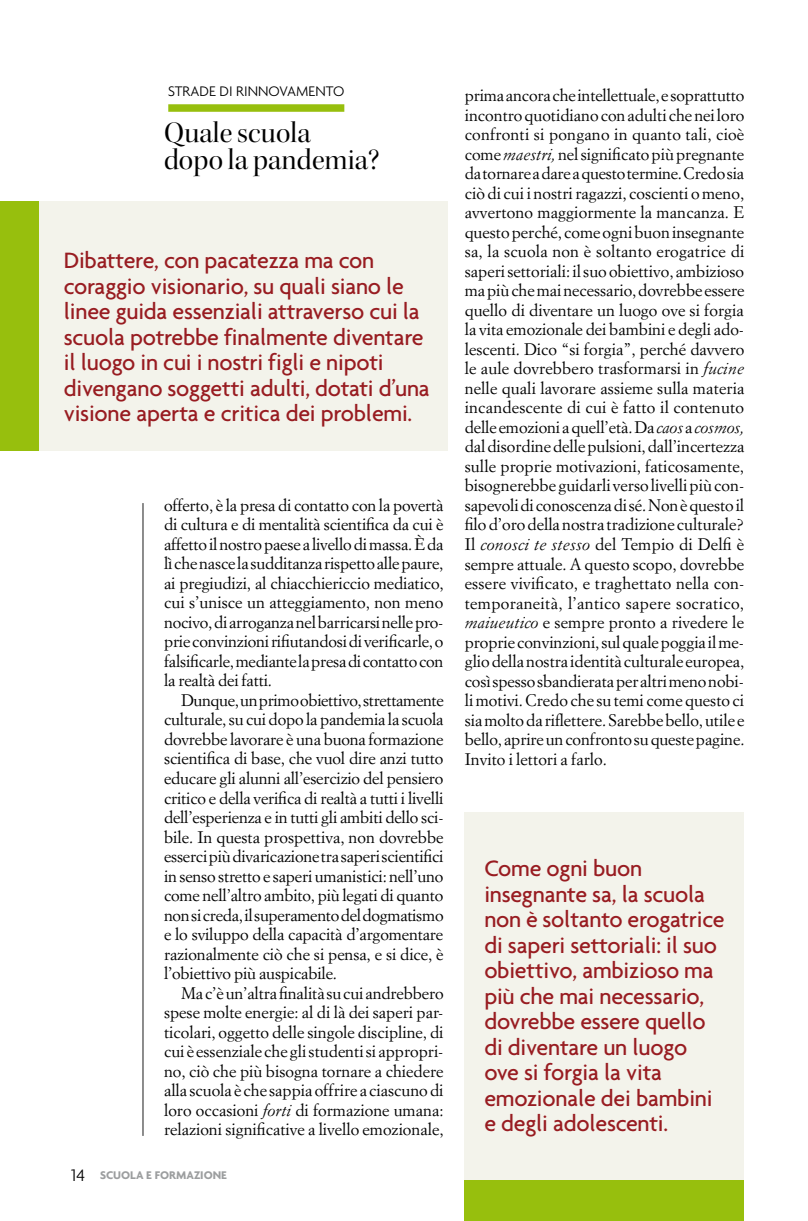
<style>
.page{position:relative;width:808px;height:1221px;background:#fff}
.page>*{position:absolute;margin:0;border:0;box-sizing:border-box;transform-origin:0 0}
.t1{font:30px/27px "Kepler Std Disp";letter-spacing:.005em;color:#000}
.t2{font:500 24px/25.5px "Agenda";letter-spacing:-.01em;color:#981c21}
.t3{font:16.5px/19.5px "Simoncini Garamond";letter-spacing:-.005em;color:#000;text-align:justify}
.t4{font:300 15px "Agenda";color:#000}
.t5{font:700 12px "Agenda";color:#9c9e9f}
.s1{font-style:italic}
.s2{font-weight:300;font-size:18px;color:#000}
</style>
<div class="page">
<hr style="left:143px;top:503px;width:1px;height:632px;background:#000">
<div style="left:168px;top:104px;width:176px;height:8px;background:#97bf0d"></div>
<div style="left:465px;top:812px;width:279px;height:408px;background:#f3f3eb"></div>
<div style="left:465px;top:1180px;width:279px;height:40px;background:#97bf0d"></div>
<div style="left:0;top:201px;width:448px;height:250px;background:#f3f3eb"></div>
<div style="left:0;top:201px;width:38px;height:250px;background:#97bf0d"></div>
<p class="t4" style="left:168px;top:82px;width:178px">STRADE DI RINNOVAMENTO</p>
<h1 class="t1" style="left:164px;top:120px;width:217px">Quale scuola<br>dopo la pandemia?</h1>
<p class="t2" style="left:64px;top:247px;width:368px">Dibattere, con pacatezza ma con coraggio visionario, su quali siano le linee guida essenziali attraverso cui la scuola potrebbe finalmente diventare il luogo in cui i nostri figli e nipoti divengano soggetti adulti, dotati d’una visione aperta e critica dei problemi.</p>
<p class="t3" style="left:164px;top:495px;width:281px">offerto, è la presa di contatto con la povertà di cultura e di mentalità scientifica da cui è affetto il nostro paese a livello di massa. È da lì che nasce la sudditanza rispetto alle paure, ai pregiudizi, al chiacchiericcio mediatico, cui s’unisce un atteggiamento, non meno nocivo, di arroganza nel barricarsi nelle pro&shy;prie convinzioni rifiutandosi di verificarle, o falsificarle, mediante la presa di contatto con la realtà dei fatti.</p>
<p class="t3" style="left:164px;top:690px;width:281px;text-indent:17px">Dunque, un primo obiettivo, strettamente culturale, su cui dopo la pandemia la scuola dovrebbe lavorare è una buona formazione scientifica di base, che vuol dire anzi tutto educare gli alunni all’esercizio del pensiero critico e della verifica di realtà a tutti i livelli dell’esperienza e in tutti gli ambiti dello sci&shy;bile. In questa prospettiva, non dovrebbe esserci più divaricazione tra saperi scientifici in senso stretto e saperi umanistici: nell’uno come nell’altro ambito, più legati di quanto non si creda, il superamento del dogmatismo e lo sviluppo della capacità d’argomentare razionalmente ciò che si pensa, e si dice, è l’obiettivo più auspicabile.</p>
<p class="t3" style="left:164px;top:982px;width:281px;text-indent:17px">Ma c’è un’altra finalità su cui andrebbero spese molte energie: al di là dei saperi par&shy;ticolari, oggetto delle singole discipline, di cui è essenziale che gli studenti si appropri&shy;no, ciò che più bisogna tornare a chiedere alla scuola è che sappia offrire a ciascuno di loro occasioni <span class="s1">forti</span> di formazione umana: relazioni significative a livello emozionale,</p>
<p class="t5" style="left:71px;top:1167px;width:157px"><span class="s2">14</span> SCUOLA E FORMAZIONE</p>
<p class="t3" style="left:465px;top:85px;width:281px">prima ancora che intellettuale, e soprattutto incontro quotidiano con adulti che nei loro confronti si pongano in quanto tali, cioè come <span class="s1">maestri,</span> nel significato più pregnante da tornare a dare a questo termine. Credo sia ciò di cui i nostri ragazzi, coscienti o meno, avvertono maggiormente la mancanza. E questo perché, come ogni buon insegnante sa, la scuola non è soltanto erogatrice di saperi settoriali: il suo obiettivo, ambizioso ma più che mai necessario, dovrebbe essere quello di diventare un luogo ove si forgia la vita emozionale dei bambini e degli ado&shy;lescenti. Dico “si forgia”, perché davvero le aule dovrebbero trasformarsi in <span class="s1">fucine </span>nelle quali lavorare assieme sulla materia incandescente di cui è fatto il contenuto delle emozioni a quell’età. Da <span class="s1">caos</span> a <span class="s1">cosmos, </span>dal disordine delle pulsioni, dall’incertezza sulle proprie motivazioni, faticosamente, bisognerebbe guidarli verso livelli più con&shy;sapevoli di conoscenza di sé. Non è questo il filo d’oro della nostra tradizione culturale?<br>Il <span class="s1">conosci te stesso</span> del Tempio di Delfi è sempre attuale. A questo scopo, dovrebbe essere vivificato, e traghettato nella con&shy;temporaneità, l’antico sapere socratico, <span class="s1">maiueutico</span> e sempre pronto a rivedere le proprie convinzioni, sul quale poggia il me&shy;glio della nostra identità culturale europea, così spesso sbandierata per altri meno nobi&shy;li motivi. Credo che su temi come questo ci sia molto da riflettere. Sarebbe bello, utile e bello, aprire un confronto su queste pagine.<br>Invito i lettori a farlo.</p>
<p class="t2" style="left:484px;top:855px;width:242px">Come ogni buon insegnante sa, la scuola non è soltanto erogatrice di saperi settoriali: il suo obiettivo, ambizioso ma più che mai necessario, dovrebbe essere quello di diventare un luogo ove si forgia la vita emozionale dei bambini e degli adolescenti.</p>
</div>
